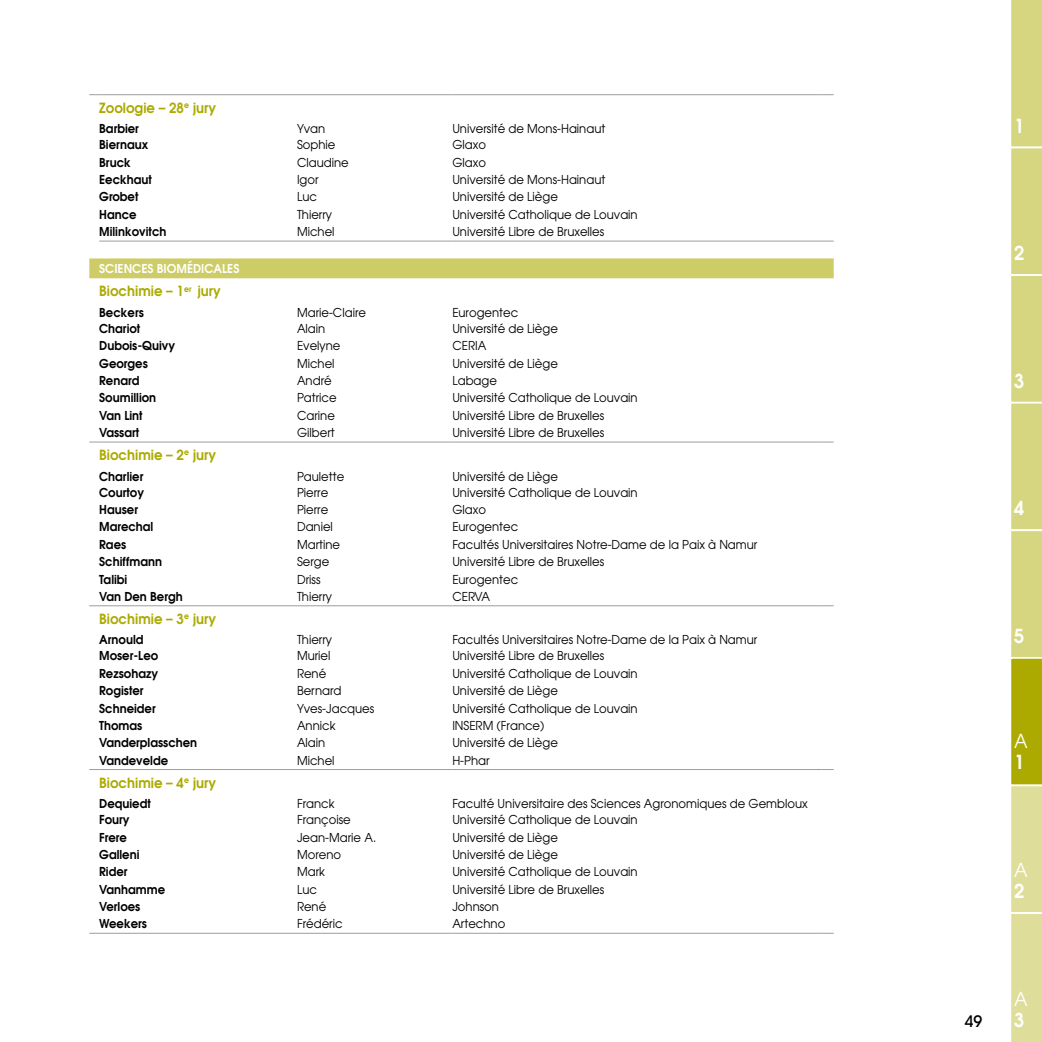
<style>
.page{position:relative;width:1042px;height:1042px;background:#fff}
.page>*{position:absolute;margin:0;border:0;box-sizing:border-box;transform-origin:0 0}
.t1{font:600 19.25px "Avant Garde";color:#fff;scale:.95 1}
.t2{font:19.25px "Avant Garde";color:#fff;scale:.95 1}
.t3{font:500 15.75px "ITC Avant Garde Std";color:#000;scale:.95 1}
.t4{font:600 14px "Avant Garde";color:#acaa00;scale:.95 1}
.t5{font:12.25px "Avant Garde";color:#000;scale:.95 1}
.t6{font:600 12.25px "Avant Garde";color:#000;scale:.95 1}
.t7{font:600 12.25px "Avant Garde";color:#fff;scale:.95 1}
</style>
<div class="page">
<div style="left:89px;top:258px;width:744px;height:20px;background:#cdcc66"></div>
<hr style="left:99px;top:241px;width:353px;height:1px;background:#9c9d9f">
<hr style="left:452px;top:241px;width:369px;height:1px;background:#9c9d9f">
<svg style="left:821px;top:241px;width:12px;height:1px"></svg>
<hr style="left:99px;top:94px;width:353px;height:1px;background:#9c9d9f">
<hr style="left:452px;top:94px;width:369px;height:1px;background:#9c9d9f">
<svg style="left:821px;top:94px;width:12px;height:1px"></svg>
<hr style="left:99px;top:441px;width:353px;height:1px;background:#9c9d9f">
<hr style="left:452px;top:441px;width:369px;height:1px;background:#9c9d9f">
<svg style="left:821px;top:441px;width:12px;height:1px"></svg>
<hr style="left:99px;top:605px;width:353px;height:1px;background:#9c9d9f">
<hr style="left:452px;top:605px;width:369px;height:1px;background:#9c9d9f">
<svg style="left:821px;top:605px;width:12px;height:1px"></svg>
<hr style="left:99px;top:769px;width:353px;height:1px;background:#9c9d9f">
<hr style="left:452px;top:769px;width:369px;height:1px;background:#9c9d9f">
<svg style="left:821px;top:769px;width:12px;height:1px"></svg>
<hr style="left:99px;top:933px;width:353px;height:1px;background:#9c9d9f">
<hr style="left:452px;top:933px;width:369px;height:1px;background:#9c9d9f">
<svg style="left:821px;top:933px;width:12px;height:1px"></svg>
<svg style="left:1011px;top:0;width:31px;height:1042px;background:#d3d279"></svg>
<p class="t4" style="left:99px;top:98px;width:125px">Zoologie – 28<sup>e</sup> jury</p>
<p class="t6" style="left:99px;top:121px;width:43px">Barbier</p>
<p class="t5" style="left:297px;top:121px;width:31px">Yvan</p>
<p class="t5" style="left:452px;top:121px;width:163px">Université de Mons-Hainaut</p>
<p class="t6" style="left:99px;top:137px;width:53px">Biernaux</p>
<p class="t5" style="left:297px;top:137px;width:42px">Sophie</p>
<p class="t5" style="left:452px;top:137px;width:37px">Glaxo</p>
<p class="t6" style="left:99px;top:154px;width:35px">Bruck</p>
<p class="t5" style="left:297px;top:155px;width:56px">Claudine</p>
<p class="t5" style="left:452px;top:155px;width:37px">Glaxo</p>
<p class="t6" style="left:99px;top:171px;width:57px">Eeckhaut</p>
<p class="t5" style="left:297px;top:172px;width:24px">Igor</p>
<p class="t5" style="left:452px;top:172px;width:163px">Université de Mons-Hainaut</p>
<p class="t6" style="left:99px;top:189px;width:43px">Grobet</p>
<p class="t5" style="left:297px;top:189px;width:23px">Luc</p>
<p class="t5" style="left:452px;top:189px;width:113px">Université de Liège</p>
<p class="t6" style="left:99px;top:206px;width:41px">Hance</p>
<p class="t5" style="left:297px;top:207px;width:39px">Thierry</p>
<p class="t5" style="left:452px;top:207px;width:197px">Université Catholique de Louvain</p>
<p class="t6" style="left:99px;top:224px;width:72px">Milinkovitch</p>
<p class="t5" style="left:297px;top:224px;width:41px">Michel</p>
<p class="t5" style="left:452px;top:224px;width:161px">Université Libre de Bruxelles</p>
<p class="t7" style="left:99px;top:261px;width:149px">sciences biomédicales</p>
<p class="t4" style="left:99px;top:282px;width:129px">Biochimie – 1<sup>er</sup> jury</p>
<p class="t6" style="left:99px;top:304px;width:49px">Beckers</p>
<p class="t5" style="left:297px;top:305px;width:74px">Marie-Claire</p>
<p class="t5" style="left:452px;top:305px;width:71px">Eurogentec</p>
<p class="t6" style="left:99px;top:320px;width:45px">Chariot</p>
<p class="t5" style="left:297px;top:321px;width:31px">Alain</p>
<p class="t5" style="left:452px;top:321px;width:113px">Université de Liège</p>
<p class="t6" style="left:99px;top:338px;width:81px">Dubois-Quivy</p>
<p class="t5" style="left:297px;top:338px;width:47px">Evelyne</p>
<p class="t5" style="left:452px;top:338px;width:37px">CERIA</p>
<p class="t6" style="left:99px;top:355px;width:53px">Georges</p>
<p class="t5" style="left:297px;top:355px;width:41px">Michel</p>
<p class="t5" style="left:452px;top:355px;width:113px">Université de Liège</p>
<p class="t6" style="left:99px;top:372px;width:44px">Renard</p>
<p class="t5" style="left:297px;top:373px;width:38px">André</p>
<p class="t5" style="left:452px;top:373px;width:48px">Labage</p>
<p class="t6" style="left:99px;top:390px;width:62px">Soumillion</p>
<p class="t5" style="left:297px;top:390px;width:43px">Patrice</p>
<p class="t5" style="left:452px;top:390px;width:197px">Université Catholique de Louvain</p>
<p class="t6" style="left:99px;top:407px;width:47px">Van Lint</p>
<p class="t5" style="left:297px;top:408px;width:41px">Carine</p>
<p class="t5" style="left:452px;top:408px;width:161px">Université Libre de Bruxelles</p>
<p class="t6" style="left:99px;top:424px;width:44px">Vassart</p>
<p class="t5" style="left:297px;top:425px;width:41px">Gilbert</p>
<p class="t5" style="left:452px;top:425px;width:161px">Université Libre de Bruxelles</p>
<p class="t4" style="left:99px;top:446px;width:125px">Biochimie – 2<sup>e</sup> jury</p>
<p class="t6" style="left:99px;top:468px;width:48px">Charlier</p>
<p class="t5" style="left:297px;top:468px;width:51px">Paulette</p>
<p class="t5" style="left:452px;top:468px;width:113px">Université de Liège</p>
<p class="t6" style="left:99px;top:484px;width:49px">Courtoy</p>
<p class="t5" style="left:297px;top:484px;width:34px">Pierre</p>
<p class="t5" style="left:452px;top:484px;width:197px">Université Catholique de Louvain</p>
<p class="t6" style="left:99px;top:501px;width:42px">Hauser</p>
<p class="t5" style="left:297px;top:502px;width:34px">Pierre</p>
<p class="t5" style="left:452px;top:502px;width:37px">Glaxo</p>
<p class="t6" style="left:99px;top:519px;width:58px">Marechal</p>
<p class="t5" style="left:297px;top:519px;width:39px">Daniel</p>
<p class="t5" style="left:452px;top:519px;width:71px">Eurogentec</p>
<p class="t6" style="left:99px;top:536px;width:30px">Raes</p>
<p class="t5" style="left:297px;top:537px;width:47px">Martine</p>
<p class="t5" style="left:452px;top:537px;width:323px">Facultés Universitaires Notre-Dame de la Paix à Namur</p>
<p class="t6" style="left:99px;top:553px;width:68px">Schiffmann</p>
<p class="t5" style="left:297px;top:554px;width:35px">Serge</p>
<p class="t5" style="left:452px;top:554px;width:161px">Université Libre de Bruxelles</p>
<p class="t6" style="left:99px;top:571px;width:31px">Talibi</p>
<p class="t5" style="left:297px;top:571px;width:26px">Driss</p>
<p class="t5" style="left:452px;top:571px;width:71px">Eurogentec</p>
<p class="t6" style="left:99px;top:588px;width:89px">Van Den Bergh</p>
<p class="t5" style="left:297px;top:589px;width:39px">Thierry</p>
<p class="t5" style="left:452px;top:589px;width:41px">CERVA</p>
<p class="t4" style="left:99px;top:609px;width:125px">Biochimie – 3<sup>e</sup> jury</p>
<p class="t6" style="left:99px;top:632px;width:48px">Arnould</p>
<p class="t5" style="left:297px;top:632px;width:39px">Thierry</p>
<p class="t5" style="left:452px;top:632px;width:323px">Facultés Universitaires Notre-Dame de la Paix à Namur</p>
<p class="t6" style="left:99px;top:648px;width:64px">Moser-Leo</p>
<p class="t5" style="left:297px;top:648px;width:37px">Muriel</p>
<p class="t5" style="left:452px;top:648px;width:161px">Université Libre de Bruxelles</p>
<p class="t6" style="left:99px;top:665px;width:63px">Rezsohazy</p>
<p class="t5" style="left:297px;top:666px;width:32px">René</p>
<p class="t5" style="left:452px;top:666px;width:197px">Université Catholique de Louvain</p>
<p class="t6" style="left:99px;top:682px;width:48px">Rogister</p>
<p class="t5" style="left:297px;top:683px;width:48px">Bernard</p>
<p class="t5" style="left:452px;top:683px;width:113px">Université de Liège</p>
<p class="t6" style="left:99px;top:700px;width:61px">Schneider</p>
<p class="t5" style="left:297px;top:700px;width:83px">Yves-Jacques</p>
<p class="t5" style="left:452px;top:700px;width:197px">Université Catholique de Louvain</p>
<p class="t6" style="left:99px;top:717px;width:47px">Thomas</p>
<p class="t5" style="left:297px;top:718px;width:42px">Annick</p>
<p class="t5" style="left:452px;top:718px;width:98px">INSERM (France)</p>
<p class="t6" style="left:99px;top:735px;width:105px">Vanderplasschen</p>
<p class="t5" style="left:297px;top:735px;width:31px">Alain</p>
<p class="t5" style="left:452px;top:735px;width:113px">Université de Liège</p>
<p class="t6" style="left:99px;top:752px;width:74px">Vandevelde</p>
<p class="t5" style="left:297px;top:752px;width:41px">Michel</p>
<p class="t5" style="left:452px;top:752px;width:41px">H-Phar</p>
<p class="t4" style="left:99px;top:773px;width:125px">Biochimie – 4<sup>e</sup> jury</p>
<p class="t6" style="left:99px;top:795px;width:56px">Dequiedt</p>
<p class="t5" style="left:297px;top:796px;width:41px">Franck</p>
<p class="t5" style="left:452px;top:796px;width:375px">Faculté Universitaire des Sciences Agronomiques de Gembloux</p>
<p class="t6" style="left:99px;top:811px;width:34px">Foury</p>
<p class="t5" style="left:297px;top:812px;width:58px">Françoise</p>
<p class="t5" style="left:452px;top:812px;width:197px">Université Catholique de Louvain</p>
<p class="t6" style="left:99px;top:829px;width:31px">Frere</p>
<p class="t5" style="left:297px;top:829px;width:85px">Jean-Marie A.</p>
<p class="t5" style="left:452px;top:829px;width:113px">Université de Liège</p>
<p class="t6" style="left:99px;top:846px;width:44px">Galleni</p>
<p class="t5" style="left:297px;top:847px;width:48px">Moreno</p>
<p class="t5" style="left:452px;top:847px;width:113px">Université de Liège</p>
<p class="t6" style="left:99px;top:863px;width:31px">Rider</p>
<p class="t5" style="left:297px;top:864px;width:31px">Mark</p>
<p class="t5" style="left:452px;top:864px;width:197px">Université Catholique de Louvain</p>
<p class="t6" style="left:99px;top:881px;width:71px">Vanhamme</p>
<p class="t5" style="left:297px;top:881px;width:23px">Luc</p>
<p class="t5" style="left:452px;top:881px;width:161px">Université Libre de Bruxelles</p>
<p class="t6" style="left:99px;top:898px;width:45px">Verloes</p>
<p class="t5" style="left:297px;top:899px;width:32px">René</p>
<p class="t5" style="left:452px;top:899px;width:51px">Johnson</p>
<p class="t6" style="left:99px;top:916px;width:52px">Weekers</p>
<p class="t5" style="left:297px;top:916px;width:50px">Frédéric</p>
<p class="t5" style="left:452px;top:916px;width:57px">Artechno</p>
<h1 class="t1" style="left:1014px;top:113px;width:12px">1</h1>
<h1 class="t1" style="left:1014px;top:240px;width:12px">2</h1>
<h1 class="t1" style="left:1014px;top:368px;width:12px">3</h1>
<h1 class="t1" style="left:1014px;top:495px;width:12px">4</h1>
<h1 class="t1" style="left:1014px;top:623px;width:12px">5</h1>
<h1 class="t2" style="left:1014px;top:728px;width:16px">A</h1>
<h1 class="t1" style="left:1014px;top:749px;width:12px">1</h1>
<h1 class="t2" style="left:1014px;top:857px;width:16px">A</h1>
<h1 class="t1" style="left:1014px;top:878px;width:12px">2</h1>
<p class="t3" style="left:965px;top:1011px;width:20px">49</p>
<h1 class="t2" style="left:1014px;top:986px;width:16px">A</h1>
<h1 class="t1" style="left:1014px;top:1007px;width:12px">3</h1>
</div>
